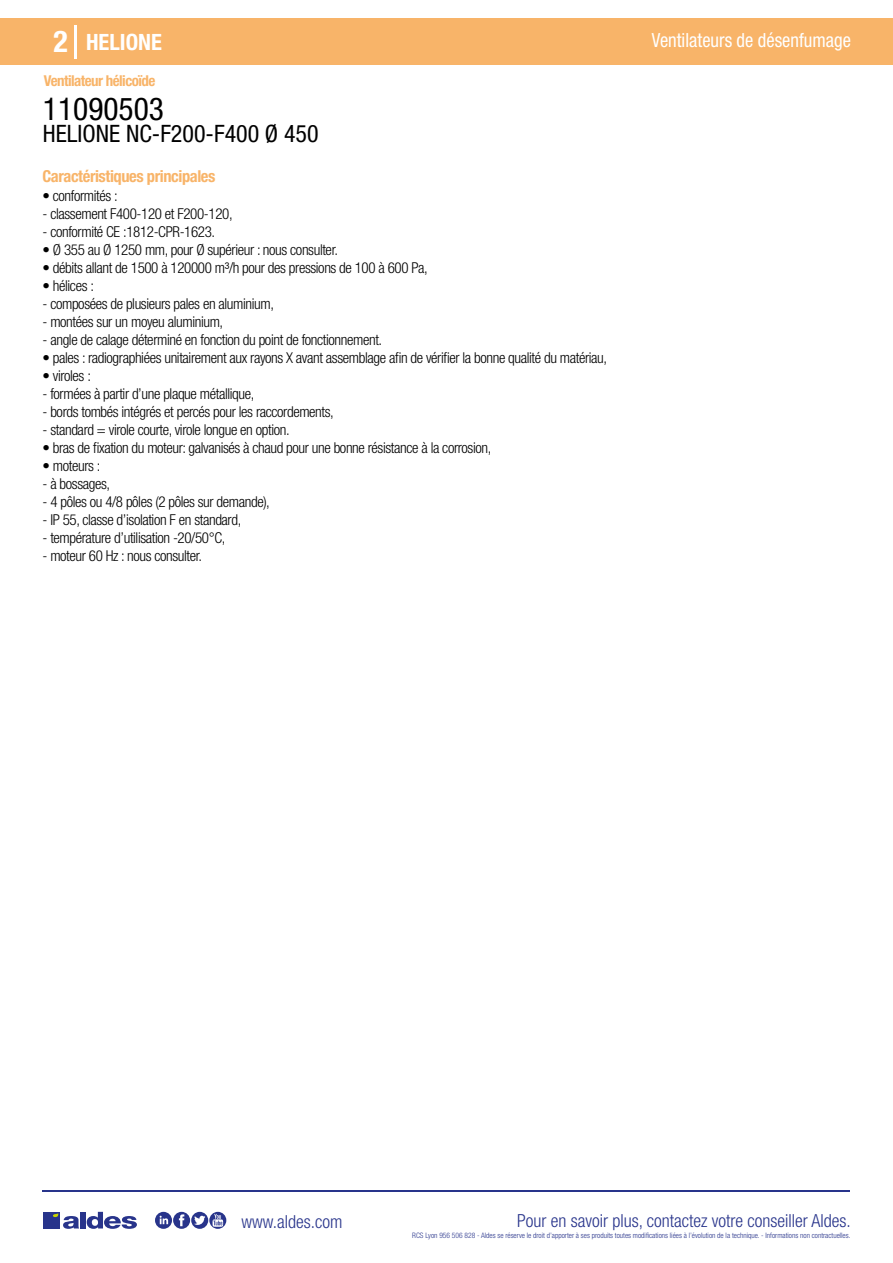
<style>
.page{position:relative;width:893px;height:1263px;background:#fff}
.page>*{position:absolute;margin:0;border:0;box-sizing:border-box;transform-origin:0 0}
.t1{font:condensed 31.5px "Helvetica Neue LT Std";color:#000}
.t2{font:700 condensed 30px "Helvetica Neue LT Std";color:#fff}
.t3{font:condensed 24px "Helvetica Neue LT Std";color:#000}
.t4{font:700 condensed 22.5px "Helvetica Neue LT Std";color:#fff}
.t5{font:condensed 19.5px "Helvetica Neue LT Std";color:#fff;scale:.95 1}
.t6{font:300 condensed 18px "Helvetica Neue";color:#28348b}
.t7{font:700 condensed 16.5px "Helvetica Neue LT Std";letter-spacing:-.025em;color:#f8b469}
.t8{font:300 condensed 15px "Helvetica Neue LT Std";letter-spacing:-.025em;color:#000}
.t9{font:700 condensed 15px "Helvetica Neue LT Std";letter-spacing:-.035em;color:#f8b469}
.t10{font:300 condensed 7.5px "Helvetica Neue";color:#28348b}
</style>
<div class="page">
<div style="left:0;top:18px;width:893px;height:46px;background:#f8b469"></div>
<hr style="left:74px;top:25px;width:2px;height:33px;background:#fff">
<hr style="left:43px;top:1190px;width:807px;height:1px;background:#28348b">
<svg style="left:155px;top:1212px;width:71px;height:17px"></svg>
<div style="left:43px;top:1212px;width:17px;height:16px;background:#28348b"></div>
<div style="left:80px;top:1212px;width:6px;height:16px;background:#28348b"></div>
<svg style="left:87px;top:1212px;width:50px;height:17px"></svg>
<svg style="left:53px;top:1213px;width:26px;height:16px"></svg>
<h2 class="t2" style="left:54px;top:24px;width:16px">2</h2>
<h3 class="t4" style="left:86px;top:28px;width:77px">HELIONE</h3>
<h3 class="t5" style="left:652px;top:29px;width:211px">Ventilateurs de désenfumage</h3>
<p class="t9" style="left:44px;top:71px;width:113px">Ventilateur hélicoïde</p>
<h1 class="t1" style="left:43px;top:91px;width:122px">11090503</h1>
<h3 class="t3" style="left:43px;top:120px;width:277px">HELIONE NC-F200-F400 Ø 450</h3>
<p class="t7" style="left:43px;top:166px;width:174px">Caractéristiques principales</p>
<p class="t8" style="left:43px;top:187px;width:77px">• conformités :</p>
<p class="t8" style="left:43px;top:205px;width:192px">- classement F400-120 et F200-120,</p>
<p class="t8" style="left:43px;top:223px;width:174px">- conformité CE :1812-CPR-1623.</p>
<p class="t8" style="left:43px;top:241px;width:297px">• Ø 355 au Ø 1250 mm, pour Ø supérieur : nous consulter.</p>
<p class="t8" style="left:43px;top:259px;width:387px">• débits allant de 1500 à 120000 m³/h pour des pressions de 100 à 600 Pa,</p>
<p class="t8" style="left:43px;top:277px;width:53px">• hélices :</p>
<p class="t8" style="left:43px;top:295px;width:233px">- composées de plusieurs pales en aluminium,</p>
<p class="t8" style="left:43px;top:313px;width:182px">- montées sur un moyeu aluminium,</p>
<p class="t8" style="left:43px;top:331px;width:341px">- angle de calage déterminé en fonction du point de fonctionnement.</p>
<p class="t8" style="left:43px;top:349px;width:566px">• pales : radiographiées unitairement aux rayons X avant assemblage afin de vérifier la bonne qualité du matériau,</p>
<p class="t8" style="left:43px;top:367px;width:50px">• viroles :</p>
<p class="t8" style="left:43px;top:385px;width:213px">- formées à partir d’une plaque métallique,</p>
<p class="t8" style="left:43px;top:403px;width:293px">- bords tombés intégrés et percés pour les raccordements,</p>
<p class="t8" style="left:43px;top:421px;width:249px">- standard = virole courte, virole longue en option.</p>
<p class="t8" style="left:43px;top:439px;width:450px">• bras de fixation du moteur: galvanisés à chaud pour une bonne résistance à la corrosion,</p>
<p class="t8" style="left:43px;top:457px;width:59px">• moteurs :</p>
<p class="t8" style="left:43px;top:475px;width:69px">- à bossages,</p>
<p class="t8" style="left:43px;top:493px;width:229px">- 4 pôles ou 4/8 pôles (2 pôles sur demande),</p>
<p class="t8" style="left:43px;top:511px;width:200px">- IP 55, classe d’isolation F en standard,</p>
<p class="t8" style="left:43px;top:529px;width:184px">- température d’utilisation -20/50°C,</p>
<p class="t8" style="left:43px;top:547px;width:161px">- moteur 60 Hz : nous consulter.</p>
<p class="t6" style="left:241px;top:1211px;width:102px">www.aldes.com</p>
<p class="t6" style="left:517px;top:1211px;width:335px">Pour en savoir plus, contactez votre conseiller Aldes.</p>
<p class="t10" style="left:412px;top:1230px;width:440px">RCS Lyon 956 506 828 - Aldes se réserve le droit d’apporter à ses produits toutes modifications liées à l’évolution de la technique. - Informations non contractuelles.</p>
</div>
